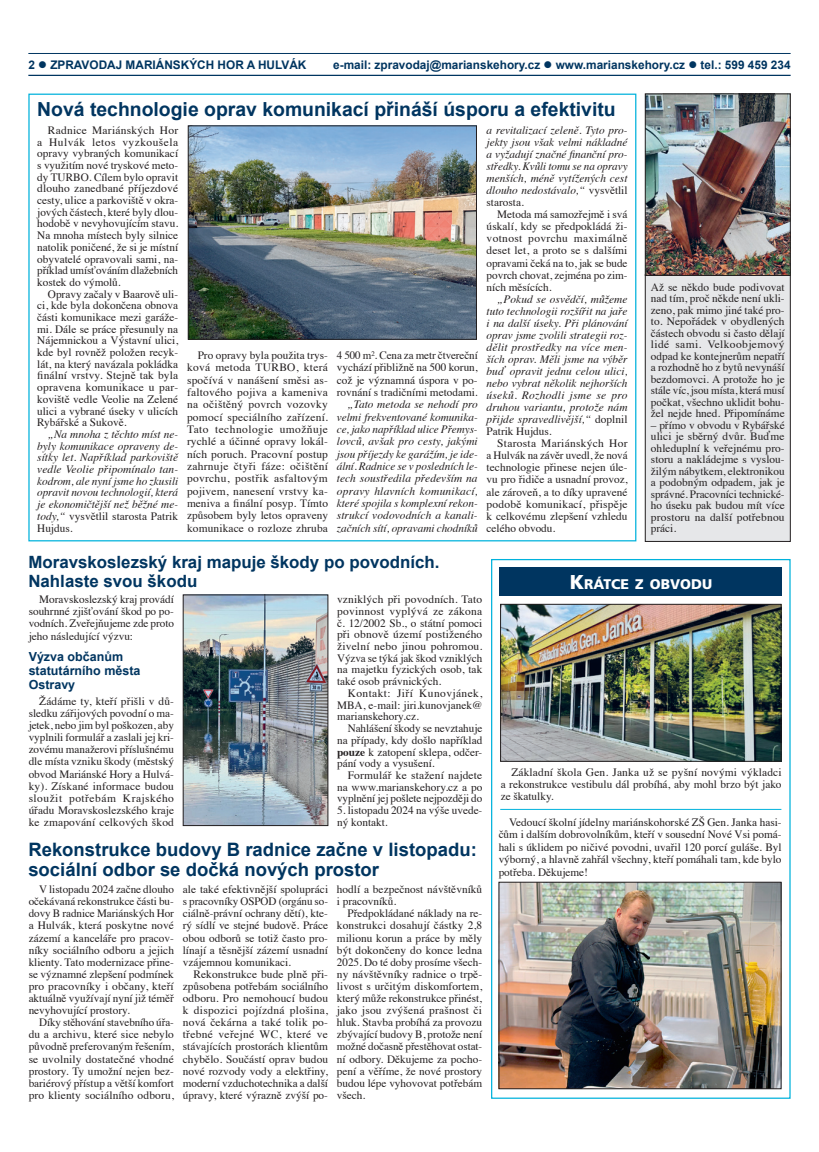
<style>
.page{position:relative;width:819px;height:1152px;background:#fff}
.page>*{position:absolute;margin:0;border:0;box-sizing:border-box;transform-origin:0 0}
.t1{font:700 19.38px "Arial";color:#003560}
.t2{font:700 18.5px/20px "Arial";color:#003560}
.t3{font:700 16.88px/18.8px "Arial";color:#003560}
.t4{font:900 14px "Frutiger LT Pro";color:#fff}
.t5{font:700 12.5px/14.2px "Arial";color:#003560}
.t6{font:700 11.88px "Arial";color:#003560}
.t7{font:11.25px/12.1px "Times";color:#231f20;text-align:justify}
.t8{font:italic 11.25px/12px "Times";color:#231f20;text-align:justify}
.s1{font-style:normal}
.s2{font-weight:700}
.s3{font-size:20px}
</style>
<div class="page">
<div style="left:645px;top:275px;width:145px;height:266px;background:#e6e7e9"></div>
<div style="left:645px;top:274px;width:145px;height:268px;border:1px solid #231f20"></div>
<hr style="left:28px;top:53px;width:762px;height:1px;background:#003560">
<hr style="left:28px;top:75px;width:762px;height:1px;background:#003560">
<img style="left:190px;top:127px;width:285px;height:211px">
<div style="left:188px;top:125px;width:289px;height:215px;border:1px solid #231f20"></div>
<img style="left:185px;top:596px;width:141px;height:228px">
<div style="left:183px;top:594px;width:145px;height:232px;border:1px solid #231f20"></div>
<div style="left:491px;top:559px;width:299px;height:539px;border:1px solid #00b2dc"></div>
<div style="left:499px;top:567px;width:283px;height:28px;background:#003560"></div>
<img style="left:502px;top:606px;width:277px;height:153px">
<div style="left:500px;top:604px;width:281px;height:157px;border:1px solid #231f20"></div>
<img style="left:500px;top:884px;width:279px;height:203px">
<div style="left:498px;top:882px;width:283px;height:207px;border:1px solid #231f20"></div>
<hr style="left:500px;top:809px;width:281px;height:1px;background:#00b2dc">
<img style="left:647px;top:96px;width:141px;height:178px">
<div style="left:645px;top:94px;width:145px;height:182px;border:1px solid #231f20"></div>
<p class="t6" style="left:28px;top:57px;width:279px">2 ● ZPRAVODAJ MARIÁNSKÝCH HOR A HULVÁK</p>
<p class="t6" style="left:333px;top:57px;width:459px">e-mail: zpravodaj@marianskehory.cz ● www.marianskehory.cz ● tel.: 599 459 234</p>
<h1 class="t1" style="left:37px;top:96px;width:580px">Nová technologie oprav komunikací přináší úsporu a efektivitu</h1>
<p class="t7" style="left:37px;top:123px;width:142px;line-height:11.6px;text-indent:11px">Radnice Mariánských Hor a Hulvák letos vyzkoušela opravy vybraných komunikací s využitím nové tryskové meto&shy;dy TURBO. Cílem bylo opravit dlouho zanedbané příjezdové cesty, ulice a parkoviště v okra&shy;jových částech, které byly dlou&shy;hodobě v nevyhovujícím stavu.<br>Na mnoha místech byly silnice natolik poničené, že si je místní obyvatelé opravovali sami, na&shy;příklad umísťováním dlažebních kostek do výmolů.</p>
<p class="t7" style="left:37px;top:287px;width:142px;line-height:11.6px;text-indent:11px">Opravy začaly v Baarově uli&shy;ci, kde byla dokončena obnova části komunikace mezi garáže&shy;mi. Dále se práce přesunuly na Nájemnickou a Výstavní ulici, kde byl rovněž položen recyk&shy;lát, na který navázala pokládka finální vrstvy. Stejně tak byla opravena komunikace u par&shy;koviště vedle Veolie na Zelené ulici a vybrané úseky v ulicích Rybářské a Sukově.</p>
<p class="t8" style="left:37px;top:427px;width:142px;text-indent:11px">„Na mnoha z těchto míst ne&shy;byly komunikace opraveny de&shy;sítky let. Například parkoviště vedle Veolie připomínalo tan&shy;kodrom, ale nyní jsme ho zkusili opravit novou technologií, která je ekonomičtější než běžné me&shy;tody,“ <span class="s1">vysvětlil starosta Patrik Hujdus.</span></p>
<p class="t8" style="left:486px;top:123px;width:142px">a revitalizací zeleně. Tyto pro&shy;jekty jsou však velmi nákladné a vyžadují značné finanční pro&shy;středky. Kvůli tomu se na opravy menších, méně vytížených cest dlouho nedostávalo,“ <span class="s1">vysvětlil starosta.</span></p>
<p class="t7" style="left:486px;top:208px;width:142px;text-indent:11px">Metoda má samozřejmě i svá úskalí, kdy se předpokládá ži&shy;votnost povrchu maximálně deset let, a proto se s dalšími opravami čeká na to, jak se bude povrch chovat, zejména po zim&shy;ních měsících.</p>
<p class="t8" style="left:486px;top:292px;width:142px;text-indent:11px">„Pokud se osvědčí, můžeme tuto technologii rozšířit na jaře i na další úseky. Při plánování oprav jsme zvolili strategii roz&shy;dělit prostředky na více men&shy;ších oprav. Měli jsme na výběr buď opravit jednu celou ulici, nebo vybrat několik nejhorších úseků. Rozhodli jsme se pro druhou variantu, protože nám přijde spravedlivější,“ <span class="s1">doplnil Patrik Hujdus.</span></p>
<p class="t7" style="left:486px;top:436px;width:142px;text-indent:11px">Starosta Mariánských Hor a Hulvák na závěr uvedl, že nová technologie přinese nejen úle&shy;vu pro řidiče a usnadní provoz, ale zároveň, a to díky upravené podobě komunikací, přispěje k celkovému zlepšení vzhledu celého obvodu.</p>
<p class="t7" style="left:187px;top:348px;width:142px;text-indent:11px">Pro opravy byla použita trys&shy;ková metoda TURBO, která spočívá v nanášení směsi as&shy;faltového pojiva a kameniva na očištěný povrch vozovky pomocí speciálního zařízení.<br>Tato technologie umožňuje rychlé a účinné opravy lokál&shy;ních poruch. Pracovní postup zahrnuje čtyři fáze: očištění povrchu, postřik asfaltovým pojivem, nanesení vrstvy ka&shy;meniva a finální posyp. Tímto způsobem byly letos opraveny komunikace o rozloze zhruba</p>
<p class="t7" style="left:337px;top:348px;width:142px">4 500 m². Cena za metr čtvereční vychází přibližně na 500 korun, což je významná úspora v po&shy;rovnání s tradičními metodami.</p>
<p class="t8" style="left:337px;top:398px;width:142px;line-height:12.4px;text-indent:11px">„Tato metoda se nehodí pro velmi frekventované komunika&shy;ce, jako například ulice Přemys&shy;lovců, avšak pro cesty, jakými jsou příjezdy ke garážím, je ide&shy;ální. Radnice se v posledních le&shy;tech soustředila především na opravy hlavních komunikací, které spojila s komplexní rekon&shy;strukcí vodovodních a kanali&shy;začních sítí, opravami chodníků</p>
<p class="t7" style="left:651px;top:280px;width:135px;line-height:11.5px">Až se někdo bude podivovat nad tím, proč někde není ukli&shy;zeno, pak mimo jiné také pro&shy;to. Nepořádek v obydlených částech obvodu si často dělají lidé sami. Velkoobjemový odpad ke kontejnerům nepatří a rozhodně ho z bytů nevynáší bezdomovci. A protože ho je stále víc, jsou místa, která musí počkat, všechno uklidit bohu&shy;žel nejde hned. Připomínáme</p>
<p class="t7" style="left:651px;top:418px;width:135px;line-height:11.5px">– přímo v obvodu v Rybářské ulici je sběrný dvůr. Buďme ohleduplní k veřejnému pro&shy;storu a nakládejme s vyslou&shy;žilým nábytkem, elektronikou a podobným odpadem, jak je správné. Pracovníci technické&shy;ho úseku pak budou mít více prostoru na další potřebnou práci.</p>
<h3 class="t3" style="left:28px;top:553px;width:412px">Moravskoslezský kraj mapuje škody po povodních.<br>Nahlaste svou škodu</h3>
<p class="t7" style="left:29px;top:592px;width:147px;text-indent:11px">Moravskoslezský kraj provádí souhrnné zjišťování škod po po&shy;vodních. Zveřejňujeme zde proto jeho následující výzvu:</p>
<p class="t5" style="left:29px;top:650px;width:113px">Výzva občanům statutárního města<br>Ostravy</p>
<p class="t7" style="left:29px;top:694px;width:147px;text-indent:11px">Žádáme ty, kteří přišli v dů&shy;sledku zářijových povodní o ma&shy;jetek, nebo jim byl poškozen, aby vyplnili formulář a zaslali jej kri&shy;zovému manažerovi příslušnému dle místa vzniku škody (městský obvod Mariánské Hory a Hulvá&shy;ky). Získané informace budou sloužit potřebám Krajského úřadu Moravskoslezského kraje ke zmapování celkových škod</p>
<p class="t7" style="left:337px;top:592px;width:147px;line-height:11.8px">vzniklých při povodních. Tato povinnost vyplývá ze zákona č. 12/2002 Sb., o státní pomoci při obnově území postiženého živelní nebo jinou pohromou.<br>Výzva se týká jak škod vzniklých na majetku fyzických osob, tak také osob právnických.</p>
<p class="t7" style="left:337px;top:686px;width:147px;line-height:11.8px;text-indent:11px">Kontakt: Jiří Kunovjánek, MBA, e-mail: jiri.kunovjanek@ marianskehory.cz.</p>
<p class="t7" style="left:337px;top:721px;width:147px;line-height:11.8px;text-indent:11px">Nahlášení škody se nevztahuje na případy, kdy došlo například <span class="s2">pouze</span> k zatopení sklepa, odčer&shy;pání vody a vysušení.</p>
<p class="t7" style="left:337px;top:768px;width:147px;line-height:11.8px;text-indent:11px">Formulář ke stažení najdete na www.marianskehory.cz a po vyplnění jej pošlete nejpozději do</p>
<p class="t7" style="left:337px;top:803px;width:147px;line-height:11.8px">5. listopadu 2024 na výše uvede&shy;ný kontakt.</p>
<h2 class="t2" style="left:28px;top:840px;width:450px">Rekonstrukce budovy B radnice začne v listopadu: sociální odbor se dočká nových prostor</h2>
<p class="t7" style="left:29px;top:882px;width:147px;text-indent:11px">V listopadu 2024 začne dlouho očekávaná rekonstrukce části bu&shy;dovy B radnice Mariánských Hor a Hulvák, která poskytne nové zázemí a kanceláře pro pracov&shy;níky sociálního odboru a jejich klienty. Tato modernizace přine&shy;se významné zlepšení podmínek pro pracovníky i občany, kteří aktuálně využívají nyní již téměř nevyhovující prostory.</p>
<p class="t7" style="left:29px;top:1015px;width:147px;text-indent:11px">Díky stěhování stavebního úřa&shy;du a archivu, které sice nebylo původně preferovaným řešením, se uvolnily dostatečné vhodné prostory. Ty umožní nejen bez&shy;bariérový přístup a větší komfort pro klienty sociálního odboru,</p>
<p class="t7" style="left:337px;top:882px;width:147px">hodlí a bezpečnost návštěvníků i pracovníků.</p>
<p class="t7" style="left:337px;top:906px;width:147px;text-indent:11px">Předpokládané náklady na re&shy;konstrukci dosahují částky 2,8 milionu korun a práce by měly být dokončeny do konce ledna 2025. Do té doby prosíme všech&shy;ny návštěvníky radnice o trpě&shy;livost s určitým diskomfortem, který může rekonstrukce přinést, jako jsou zvýšená prašnost či hluk. Stavba probíhá za provozu zbývající budovy B, protože není možné dočasně přestěhovat ostat&shy;ní odbory. Děkujeme za pocho&shy;pení a věříme, že nové prostory budou lépe vyhovovat potřebám všech.</p>
<p class="t7" style="left:183px;top:882px;width:147px">ale také efektivnější spolupráci s pracovníky OSPOD (orgánu so&shy;ciálně-právní ochrany dětí), kte&shy;rý sídlí ve stejné budově. Práce obou odborů se totiž často pro&shy;línají a těsnější zázemí usnadní vzájemnou komunikaci.</p>
<p class="t7" style="left:183px;top:967px;width:147px;text-indent:11px">Rekonstrukce bude plně při&shy;způsobena potřebám sociálního odboru. Pro nemohoucí budou k dispozici pojízdná plošina, nová čekárna a také tolik po&shy;třebné veřejné WC, které ve stávajících prostorách klientům chybělo. Součástí oprav budou nové rozvody vody a elektřiny, moderní vzduchotechnika a další úpravy, které výrazně zvýší po-</p>
<p class="t4" style="left:569px;top:575px;width:144px"><span class="s3">K</span>RÁTCE Z OBVODU</p>
<p class="t7" style="left:500px;top:765px;width:282px;text-indent:11px">Základní škola Gen. Janka už se pyšní novými výkladci a rekonstrukce vestibulu dál probíhá, aby mohl brzo být jako ze škatulky.</p>
<p class="t7" style="left:498px;top:815px;width:284px;line-height:12.5px;text-indent:11px">Vedoucí školní jídelny mariánskohorské ZŠ Gen. Janka hasi&shy;čům i dalším dobrovolníkům, kteří v sousední Nové Vsi pomá&shy;hali s úklidem po ničivé povodni, uvařil 120 porcí guláše. Byl výborný, a hlavně zahřál všechny, kteří pomáhali tam, kde bylo potřeba. Děkujeme!</p>
</div>
